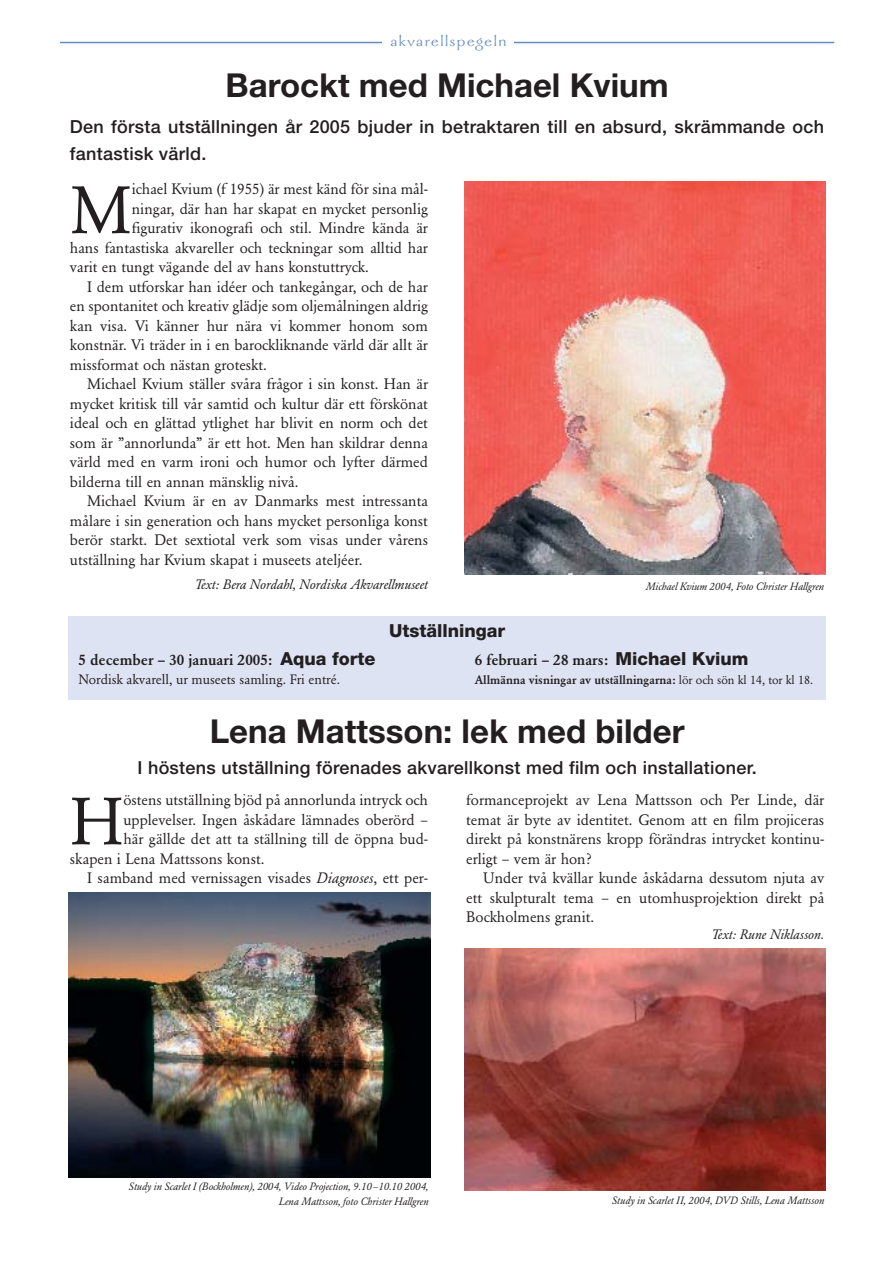
<style>
.page{position:relative;width:893px;height:1263px;background:#fff}
.page>*{position:absolute;margin:0;border:0;box-sizing:border-box;transform-origin:0 0}
.t1{font:66px "Garamond BE";color:#231f20}
.t2{font:700 33px "Helvetica Neue";color:#231f20}
.t3{font:500 18px/27px "Helvetica Neue";letter-spacing:.015em;color:#231f20}
.t4{font:800 18px "Helvetica Neue";color:#231f20}
.t5{font:16.5px "Galahad";letter-spacing:.1em;color:#658cc4}
.t6{font:15px/19.5px "Garamond BE";color:#231f20;text-align:justify}
.t7{font:500 15px "Garamond BE";color:#231f20}
.t8{font:13.5px "Garamond BE Italic Os F";color:#231f20}
.t9{font:13.5px "Garamond BE";color:#231f20}
.t10{font:500 12px "Garamond BE";color:#231f20}
.t11{font:italic 10.5px/15px "Garamond BE";color:#231f20;text-align:right}
.s1{font-family:"Helvetica Neue";font-weight:800;font-size:18px}
.s2{font-weight:400}
.s3{font-style:italic}
</style>
<div class="page">
<hr style="left:60px;top:42px;width:774px;height:1px;background:#658cc4">
<div style="left:382px;top:26px;width:132px;height:33px;background:#fff"></div>
<img style="left:464px;top:949px;width:361px;height:242px">
<img style="left:68px;top:892px;width:362px;height:286px">
<div style="left:68px;top:616px;width:757px;height:84px;background:#dde3f2"></div>
<img style="left:464px;top:181px;width:361px;height:393px">
<p class="t5" style="left:390px;top:34px;width:117px">akvarellspegeln</p>
<h2 class="t2" style="left:225px;top:74px;width:444px">Barockt med Michael Kvium</h2>
<p class="t3" style="left:70px;top:115px;width:755px">Den första utställningen år 2005 bjuder in betraktaren till en absurd, skrämmande och fantastisk värld.</p>
<h1 class="t1" style="left:70px;top:183px;width:63px">M</h1>
<p class="t6" style="left:132px;top:180px;width:297px">ichael Kvium (f 1955) är mest känd för sina mål-</p>
<p class="t6" style="left:132px;top:200px;width:297px">ningar, där han har skapat en mycket personlig</p>
<p class="t6" style="left:132px;top:219px;width:297px">figurativ ikonografi och stil. Mindre kända är</p>
<p class="t6" style="left:70px;top:239px;width:359px">hans fantastiska akvareller och teckningar som alltid har</p>
<p class="t6" style="left:70px;top:258px;width:300px">varit en tungt vägande del av hans konstuttryck.</p>
<p class="t6" style="left:87px;top:278px;width:342px">I dem utforskar han idéer och tankegångar, och de har</p>
<p class="t6" style="left:70px;top:297px;width:359px">en spontanitet och kreativ glädje som oljemålningen aldrig</p>
<p class="t6" style="left:70px;top:317px;width:359px">kan visa. Vi känner hur nära vi kommer honom som</p>
<p class="t6" style="left:70px;top:336px;width:359px">konstnär. Vi träder in i en barockliknande värld där allt är</p>
<p class="t6" style="left:70px;top:356px;width:198px">missformat och nästan groteskt.</p>
<p class="t6" style="left:87px;top:375px;width:342px">Michael Kvium ställer svåra frågor i sin konst. Han är</p>
<p class="t6" style="left:70px;top:395px;width:359px">mycket kritisk till vår samtid och kultur där ett förskönat</p>
<p class="t6" style="left:70px;top:414px;width:359px">ideal och en glättad ytlighet har blivit en norm och det</p>
<p class="t6" style="left:70px;top:434px;width:359px">som är ”annorlunda” är ett hot. Men han skildrar denna</p>
<p class="t6" style="left:70px;top:453px;width:359px">värld med en varm ironi och humor och lyfter därmed</p>
<p class="t6" style="left:70px;top:473px;width:230px">bilderna till en annan mänsklig nivå.</p>
<p class="t6" style="left:87px;top:492px;width:342px">Michael Kvium är en av Danmarks mest intressanta</p>
<p class="t6" style="left:70px;top:512px;width:359px">målare i sin generation och hans mycket personliga konst</p>
<p class="t6" style="left:70px;top:531px;width:359px">berör starkt. Det sextiotal verk som visas under vårens</p>
<p class="t6" style="left:70px;top:551px;width:294px">utställning har Kvium skapat i museets ateljéer.</p>
<p class="t8" style="left:195px;top:579px;width:234px">Text: Bera Nordahl, Nordiska Akvarellmuseet</p>
<p class="t11" style="left:645px;top:580px;width:180px">Michael Kvium 2004, Foto Christer Hallgren</p>
<p class="t7" style="left:78px;top:653px;width:298px">5 december – 30 januari 2005: <span class="s1">Aqua forte</span></p>
<p class="t9" style="left:78px;top:674px;width:263px">Nordisk akvarell, ur museets samling. Fri entré.</p>
<p class="t4" style="left:389px;top:624px;width:118px">Utställningar</p>
<p class="t7" style="left:475px;top:653px;width:275px">6 februari – 28 mars: <span class="s1">Michael Kvium</span></p>
<p class="t10" style="left:475px;top:675px;width:340px">Allmänna visningar av utställningarna: <span class="s2">lör och sön kl 14, tor kl 18.</span></p>
<h2 class="t2" style="left:210px;top:719px;width:476px">Lena Mattsson: lek med bilder</h2>
<p class="t3" style="left:137px;top:756px;width:620px">I höstens utställning förenades akvarellkonst med film och installationer.</p>
<h1 class="t1" style="left:70px;top:794px;width:55px">H</h1>
<p class="t6" style="left:123px;top:792px;width:306px">östens utställning bjöd på annorlunda intryck och</p>
<p class="t6" style="left:123px;top:811px;width:306px">upplevelser. Ingen åskådare lämnades oberörd –</p>
<p class="t6" style="left:123px;top:831px;width:306px">här gällde det att ta ställning till de öppna bud-</p>
<p class="t6" style="left:70px;top:850px;width:196px">skapen i Lena Mattssons konst.</p>
<p class="t6" style="left:87px;top:870px;width:342px">I samband med vernissagen visades <span class="s3">Diagnoses</span>, ett per-</p>
<p class="t6" style="left:466px;top:792px;width:359px">formanceprojekt av Lena Mattsson och Per Linde, där temat är byte av identitet. Genom att en film projiceras direkt på konstnärens kropp förändras intrycket kontinu&shy;erligt – vem är hon?</p>
<p class="t6" style="left:466px;top:870px;width:359px;text-indent:17px">Under två kvällar kunde åskådarna dessutom njuta av ett skulpturalt tema – en utomhusprojektion direkt på Bockholmens granit.</p>
<p class="t8" style="left:712px;top:929px;width:114px">Text: Rune Niklasson.</p>
<p class="t11" style="left:129px;top:1179px;width:301px">Study in Scarlet I (Bockholmen), 2004, Video Projection, 9.10 –10.10 2004,<br>Lena Mattsson, foto Christer Hallgren</p>
<p class="t11" style="left:611px;top:1193px;width:214px">Study in Scarlet II, 2004, DVD Stills, Lena Mattsson</p>
</div>
